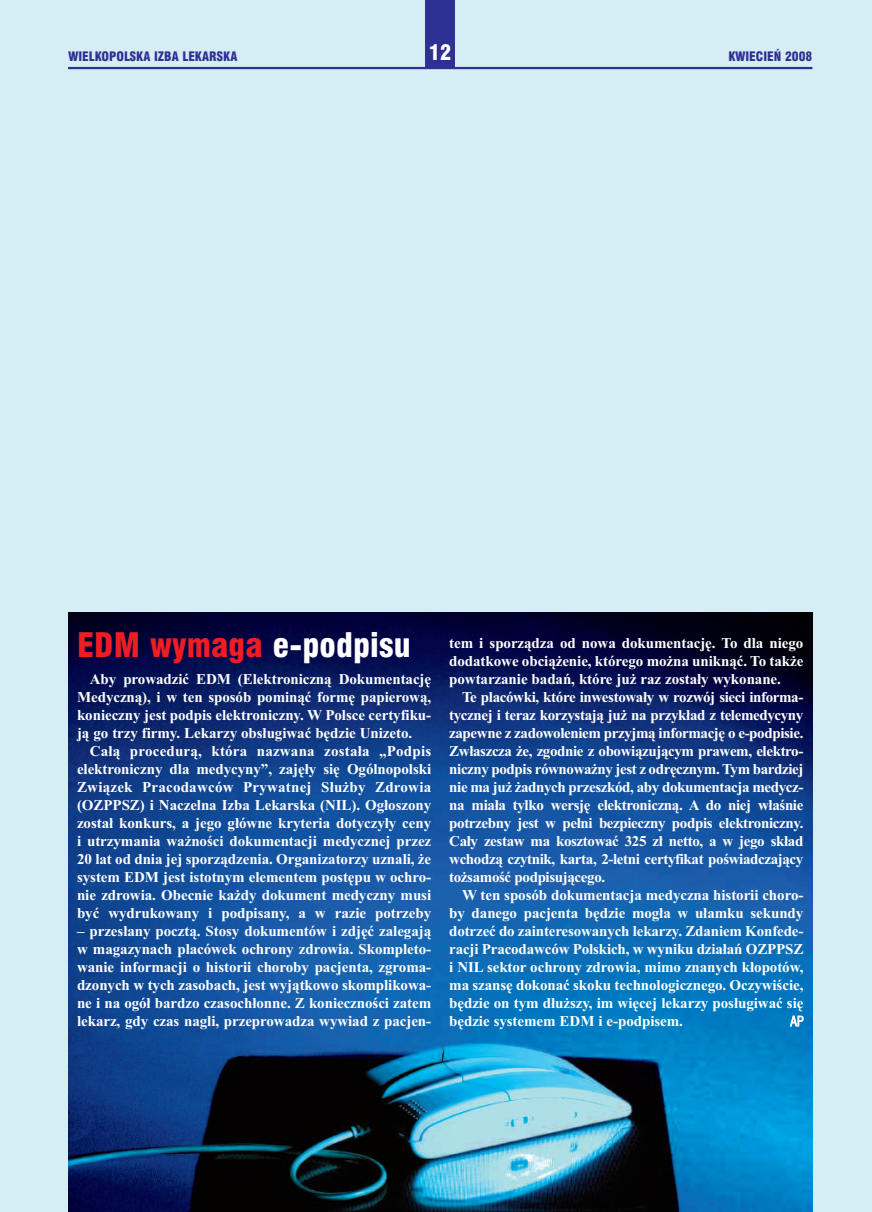
<style>
.page{position:relative;width:872px;height:1212px;background:#d5eef5}
.page>*{position:absolute;margin:0;border:0;box-sizing:border-box;transform-origin:0 0}
.t1{font:33px "Swis 721 Blk Cn EU";letter-spacing:.005em;color:#ee1d23}
.t2{font:21px "Swis 721 Blk Cn EU";color:#fff}
.t3{font:700 15px/18px "Times New Roman";letter-spacing:-.005em;color:#fff;text-align:justify}
.t4{font:13.5px "Swis 721 Lt Cn EU";color:#fff}
.t5{font:12.75px "Swis 721 Blk Cn EU";color:#2e3092}
.s1{color:#fff}
</style>
<div class="page">
<hr style="left:68px;top:67px;width:744px;height:2px;background:#2e3092">
<div style="left:425px;top:0;width:30px;height:68px;background:#2e3092"></div>
<img style="left:68px;top:612px;width:744px;height:600px">
<p class="t5" style="left:68px;top:48px;width:171px">WIELKOPOLSKA IZBA LEKARSKA</p>
<h2 class="t2" style="left:429px;top:40px;width:24px">12</h2>
<p class="t5" style="left:728px;top:48px;width:85px">KWIECIEŃ 2008</p>
<h1 class="t1" style="left:77px;top:625px;width:335px">EDM wymaga <span class="s1">e-podpisu</span></h1>
<p class="t3" style="left:77px;top:670px;width:356px;text-indent:13px">Aby prowadzić EDM (Elektroniczną Dokumentację Medyczną), i w ten sposób pominąć formę papierową, konieczny jest podpis elektroniczny. W Polsce certyfiku&shy;ją go trzy firmy. Lekarzy obsługiwać będzie Unizeto.</p>
<p class="t3" style="left:77px;top:742px;width:356px;text-indent:13px">Całą procedurą, która nazwana została „Podpis elektroniczny dla medycyny”, zajęły się Ogólnopolski Związek Pracodawców Prywatnej Służby Zdrowia (OZPPSZ) i Naczelna Izba Lekarska (NIL). Ogłoszony został konkurs, a jego główne kryteria dotyczyły ceny i utrzymania ważności dokumentacji medycznej przez 20 lat od dnia jej sporządzenia. Organizatorzy uznali, że system EDM jest istotnym elementem postępu w ochro&shy;nie zdrowia. Obecnie każdy dokument medyczny musi być wydrukowany i podpisany, a w razie potrzeby</p>
<p class="t3" style="left:77px;top:922px;width:356px">– przesłany pocztą. Stosy dokumentów i zdjęć zalegają w magazynach placówek ochrony zdrowia. Skompleto&shy;wanie informacji o historii choroby pacjenta, zgroma&shy;dzonych w tych zasobach, jest wyjątkowo skomplikowa&shy;ne i na ogół bardzo czasochłonne. Z konieczności zatem lekarz, gdy czas nagli, przeprowadza wywiad z pacjen-</p>
<p class="t3" style="left:449px;top:634px;width:356px">tem i sporządza od nowa dokumentację. To dla niego dodatkowe obciążenie, którego można uniknąć. To także powtarzanie badań, które już raz zostały wykonane.</p>
<p class="t3" style="left:449px;top:688px;width:356px;text-indent:13px">Te placówki, które inwestowały w rozwój sieci informa&shy;tycznej i teraz korzystają już na przykład z telemedycyny zapewne z zadowoleniem przyjmą informację o e-podpisie.<br>Zwłaszcza że, zgodnie z obowiązującym prawem, elektro&shy;niczny podpis równoważny jest z odręcznym. Tym bardziej nie ma już żadnych przeszkód, aby dokumentacja medycz&shy;na miała tylko wersję elektroniczną. A do niej właśnie potrzebny jest w pełni bezpieczny podpis elektroniczny.<br>Cały zestaw ma kosztować 325 zł netto, a w jego skład wchodzą czytnik, karta, 2-letni certyfikat poświadczający tożsamość podpisującego.</p>
<p class="t3" style="left:449px;top:886px;width:356px;text-indent:13px">W ten sposób dokumentacja medyczna historii choro&shy;by danego pacjenta będzie mogła w ułamku sekundy dotrzeć do zainteresowanych lekarzy. Zdaniem Konfede&shy;racji Pracodawców Polskich, w wyniku działań OZPPSZ i NIL sektor ochrony zdrowia, mimo znanych kłopotów, ma szansę dokonać skoku technologicznego. Oczywiście, będzie on tym dłuższy, im więcej lekarzy posługiwać się będzie systemem EDM i e-podpisem.</p>
<p class="t4" style="left:790px;top:1013px;width:15px">AP</p>
</div>
